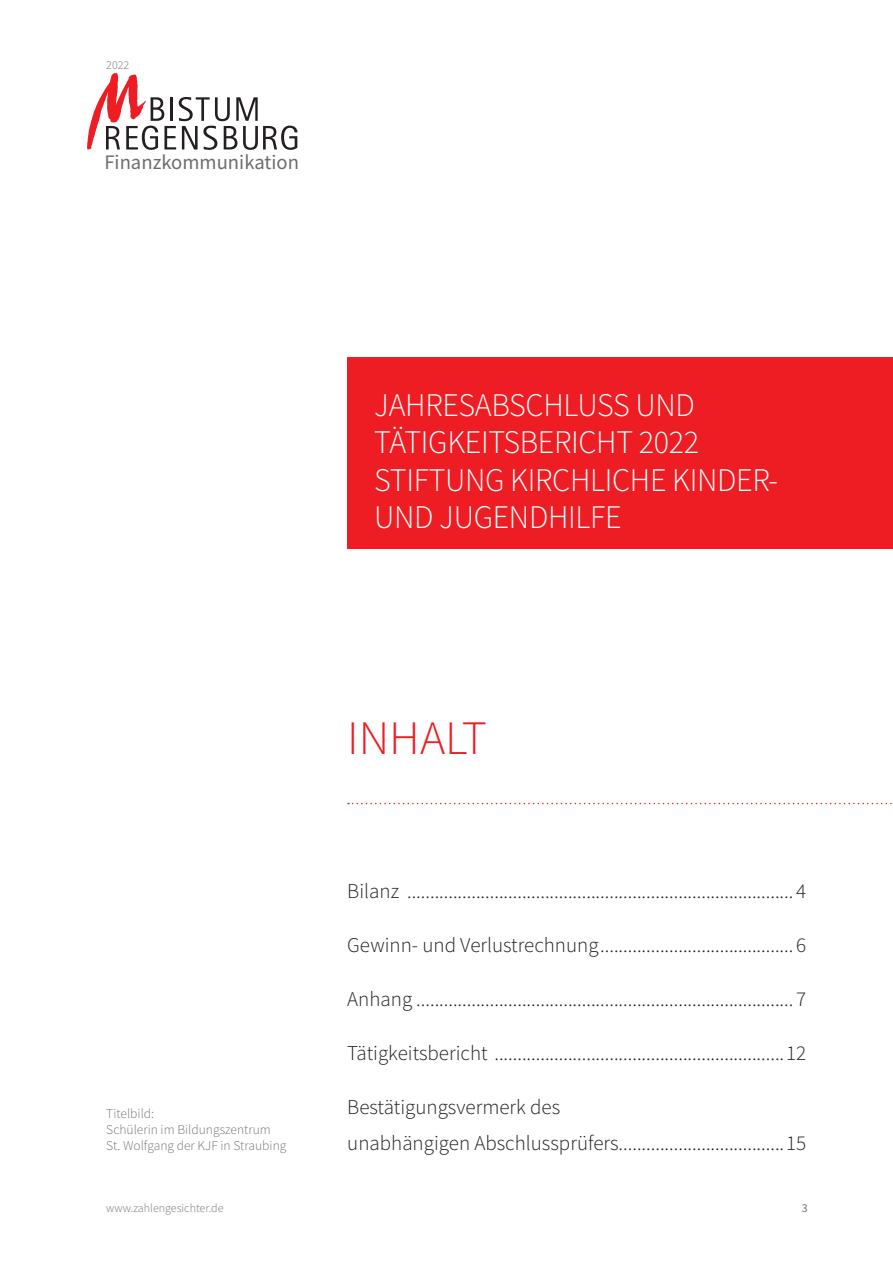
<style>
.page{position:relative;width:893px;height:1263px;background:#fff}
.page>*{position:absolute;margin:0;border:0;box-sizing:border-box;transform-origin:0 0}
.t1{font:300 48px "Source Sans Pro";color:#ee1d23}
.t2{font:300 33px/37.5px "Source Sans Pro";letter-spacing:-.01em;color:#fff}
.t3{font:300 21px/36px "Source Sans Pro";color:#231f20}
.t4{font:20.7px "Source Sans Pro";color:#6c6d70}
.t5{font:300 13.5px/16.2px "Source Sans Pro";color:#737477}
.t6{font:300 12px "Source Sans Pro";color:#737477}
.t7{font:12px "Source Sans Pro";color:#737477}
</style>
<div class="page">
<svg style="left:87px;top:73px;width:210px;height:77px"></svg>
<div style="left:347px;top:357px;width:546px;height:192px;background:#ee1d23"></div>
<svg style="left:348px;top:803px;width:544px;height:1px"></svg>
<p class="t6" style="left:106px;top:57px;width:24px">2022</p>
<p class="t4" style="left:104px;top:149px;width:196px">Finanzkommunikation</p>
<h2 class="t2" style="left:374px;top:386px;width:405px">JAHRESABSCHLUSS UND<br>TÄTIGKEITSBERICHT 2022<br>STIFTUNG KIRCHLICHE KINDER-<br>UND JUGENDHILFE</h2>
<p class="t5" style="left:106px;top:1105px;width:182px">Titelbild:<br>Schülerin im Bildungszentrum<br>St. Wolfgang der KJF in Straubing</p>
<h1 class="t1" style="left:347px;top:709px;width:141px">INHALT</h1>
<p class="t3" style="left:347px;top:873px;width:460px">Bilanz .................................................................................... 4</p>
<p class="t3" style="left:347px;top:927px;width:460px">Gewinn- und Verlustrechnung.......................................... 6</p>
<p class="t3" style="left:347px;top:981px;width:460px">Anhang .................................................................................. 7</p>
<p class="t3" style="left:347px;top:1035px;width:460px">Tätigkeitsbericht ...............................................................12</p>
<p class="t3" style="left:347px;top:1089px;width:461px">Bestätigungsvermerk des<br>unabhängigen Abschlussprüfers....................................15</p>
<p class="t6" style="left:106px;top:1200px;width:119px">www.zahlengesichter.de</p>
<p class="t7" style="left:802px;top:1200px;width:7px">3</p>
</div>
